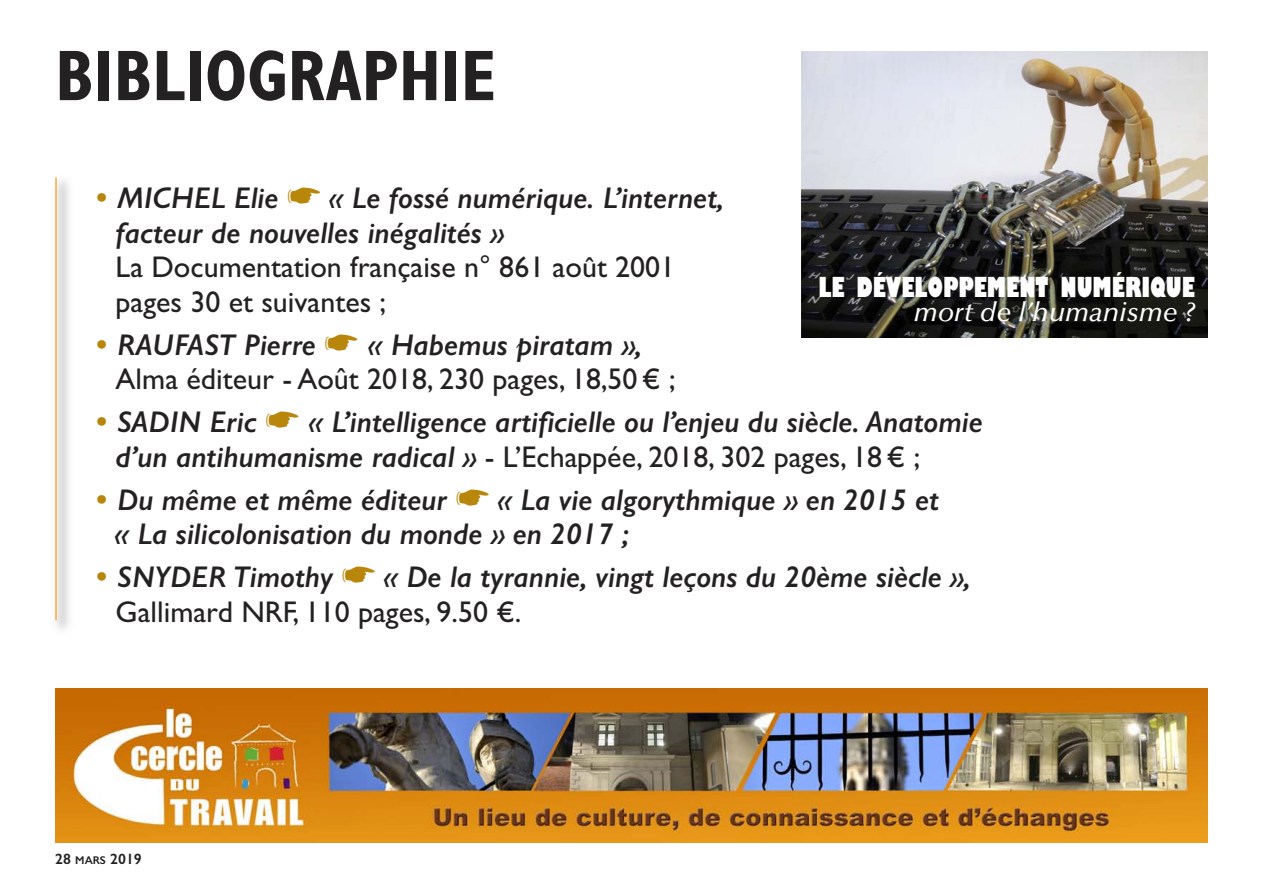
<style>
.page{position:relative;width:1263px;height:893px;background:#fff}
.page>*{position:absolute;margin:0;border:0;box-sizing:border-box;transform-origin:0 0}
.t1{font:700 condensed 72px "Gill Sans";color:#232122;scale:.95 1}
.t2{font:italic 600 30px/34.5px "Gill Sans";color:#232122}
.t3{font:30px/34.5px "Gill Sans";color:#232122}
.t4{font:800 condensed 27px "Gill Sans";color:#fff}
.t5{font:italic 500 27px "Optima";color:#fff}
.t6{font:600 15px "Gill Sans";color:#232122}
.s1{font-weight:700;font-style:normal;font-stretch:condensed;color:#b8860b}
.s2{color:#b8860b}
.s3{font-weight:700;font-stretch:condensed;color:#b8860b}
.s4{font-weight:600;font-style:italic}
.s5{font-weight:400;font-style:normal}
.s6{font-size:11.25px}
</style>
<div class="page">
<img style="left:801px;top:51px;width:407px;height:286px">
<img style="left:55px;top:689px;width:1153px;height:153px">
<hr style="left:55px;top:177px;width:2px;height:443px;background:#f6ac43">
<h1 class="t1" style="left:55px;top:49px;width:465px">BIBLIOGRAPHIE</h1>
<p class="t2" style="left:116px;top:181px;width:610px;text-indent:-19px"><span class="s1">•</span> MICHEL Elie <span class="s2">☛</span> « Le fossé numérique. L’internet, facteur de nouvelles inégalités »</p>
<p class="t3" style="left:116px;top:253px;width:561px">La Documentation française n° 861 août 2001 pages 30 et suivantes ;</p>
<p class="t3" style="left:116px;top:327px;width:561px;text-indent:-19px"><span class="s3">•</span> <span class="s4">RAUFAST Pierre</span> <span class="s2">☛</span> <span class="s4">« Habemus piratam », </span>alma éditeur - août 2018, 230 pages, 18,50 € ;</p>
<p class="t2" style="left:116px;top:405px;width:869px;text-indent:-19px"><span class="s1">•</span> SADIN Eric <span class="s2">☛</span> « L’intelligence artificielle ou l’enjeu du siècle. Anatomie d’un antihumanisme radical » <span class="s5">- l’echappée, 2018, 302 pages, 18 € ;</span></p>
<p class="t2" style="left:116px;top:482px;width:825px;text-indent:-19px"><span class="s1">•</span> Du même et même éditeur <span class="s2">☛</span> « La vie algorythmique » en 2015 et « La silicolonisation du monde » en 2017 ;</p>
<p class="t2" style="left:116px;top:560px;width:856px;text-indent:-19px"><span class="s1">•</span> SNYDER Timothy <span class="s2">☛</span> « De la tyrannie, vingt leçons du 20ème siècle »,<br><span class="s5">Gallimard nrF, 110 pages, 9.50 €.</span></p>
<p class="t4" style="left:818px;top:277px;width:378px">LE DÉVELOPPEMENT NUMÉRIQUE</p>
<p class="t5" style="left:914px;top:301px;width:283px">mort de l’humanisme ?</p>
<p class="t6" style="left:55px;top:850px;width:88px">28 <span class="s6">MARS</span> 2019</p>
</div>
